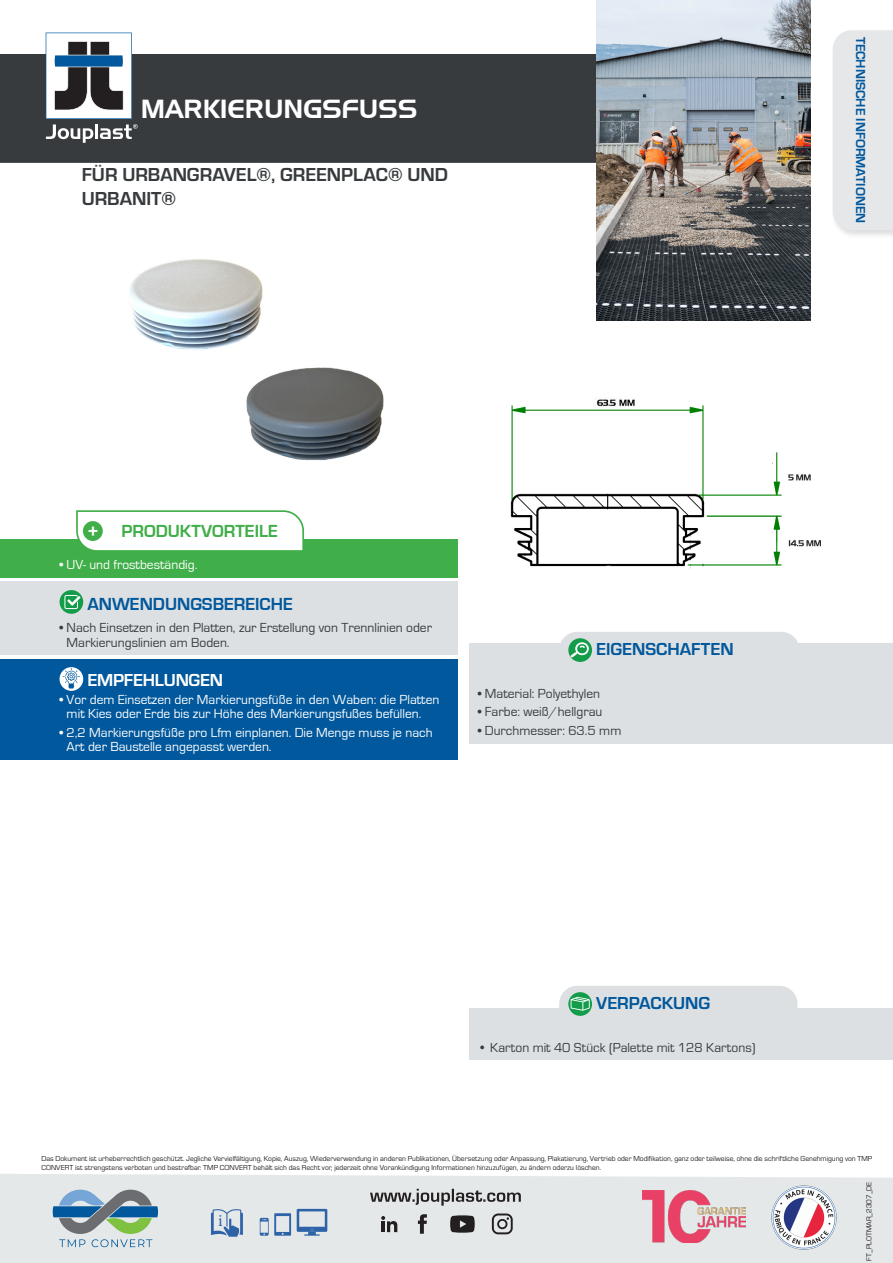
<style>
.page{position:relative;width:893px;height:1263px;background:#fff}
.page>*{position:absolute;margin:0;border:0;box-sizing:border-box;transform-origin:0 0}
.Nom_générique{font:25.5px "Handel Gothic BT";color:#fff}
.Désignation{font:700 19.5px/23.4px "Eurostile";color:#373b3d}
.t1{font:700 18px "Eurostile";color:#01589c}
.t2{font:700 18px "Eurostile";color:#01589c}
.t3{font:700 18px "Eurostile";color:#40ae49}
.Specifique{font:700 18px "Eurostile";letter-spacing:-.01em;color:#fff}
.t4{font:700 18px "Eurostile";color:#fff}
.t5{font:17.1px "Minion Pro";color:#2e63a8}
.Specifique-2{font:13.5px/14.2px "Eurostile";color:#fff}
.Specifique-3{font:13.5px/14.2px "Eurostile";color:#373b3d}
.t6{font:13.5px "Eurostile";color:#373b3d}
.t7{font:700 13.5px "Eurostile";color:#01589c}
.t8{font:7.5px/9px "Eurostile";color:#231f20}
</style>
<div class="page">
<div style="left:0;top:1174px;width:893px;height:89px;background:#e5e8e9"></div>
<div style="left:0;top:54px;width:597px;height:109px;background:#373b3d"></div>
<svg style="left:53px;top:1189px;width:105px;height:58px"></svg>
<img style="left:771px;top:1184px;width:66px;height:66px">
<img style="left:642px;top:1190px;width:104px;height:52px">
<svg style="left:370px;top:1189px;width:151px;height:16px"></svg>
<svg style="left:450px;top:1215px;width:25px;height:18px"></svg>
<svg style="left:381px;top:1216px;width:16px;height:16px"></svg>
<svg style="left:418px;top:1214px;width:9px;height:20px"></svg>
<svg style="left:492px;top:1213px;width:21px;height:21px"></svg>
<div style="left:469px;top:1009px;width:424px;height:51px;background:#dde0e2"></div>
<div style="left:559px;top:986px;width:238px;height:41px;background:#dde0e2;border-radius:18px"></div>
<svg style="left:568px;top:992px;width:24px;height:24px"></svg>
<svg style="left:571px;top:997px;width:19px;height:14px"></svg>
<div style="left:469px;top:643px;width:424px;height:100px;background:#dde0e2"></div>
<div style="left:559px;top:632px;width:240px;height:41px;background:#dde0e2;border-radius:18px"></div>
<svg style="left:568px;top:638px;width:24px;height:24px"></svg>
<svg style="left:571px;top:642px;width:18px;height:16px"></svg>
<img style="left:597px;top:1px;width:213px;height:320px">
<div style="left:830px;top:29px;width:63px;height:210px;background:#231f20;opacity:.15"></div>
<div style="left:833px;top:30px;width:60px;height:200px;background:#e6e7e9"></div>
<img style="left:510px;top:399px;width:311px;height:170px">
<svg style="left:46px;top:33px;width:92px;height:110px"></svg>
<div style="left:0;top:539px;width:458px;height:39px;background:#40ae49"></div>
<div style="left:0;top:582px;width:458px;height:73px;background:#dde0e2"></div>
<div style="left:60px;top:590px;width:23px;height:24px;background:#139d4a;border-radius:50%"></div>
<svg style="left:64px;top:595px;width:16px;height:14px"></svg>
<div style="left:0;top:659px;width:458px;height:100px;background:#01589c"></div>
<svg style="left:60px;top:667px;width:23px;height:24px"></svg>
<svg style="left:63px;top:668px;width:17px;height:20px"></svg>
<img style="left:129px;top:259px;width:255px;height:202px">
<svg style="left:76px;top:510px;width:228px;height:41px"></svg>
<div style="left:83px;top:521px;width:20px;height:20px;background:#40ae49;border-radius:50%"></div>
<svg style="left:211px;top:1209px;width:32px;height:28px"></svg>
<svg style="left:260px;top:1213px;width:31px;height:23px"></svg>
<svg style="left:297px;top:1209px;width:30px;height:27px"></svg>
<p class="Nom_générique" style="left:141px;top:94px;width:278px">MARKIERUNGSFUSS</p>
<p class="Désignation" style="left:82px;top:162px;width:368px">FÜR URBANGRAVEL®, GREENPLAC® UND<br>URBANIT®</p>
<p class="t7" style="left:870px;top:37px;width:188px;rotate:90deg">TECHNISCHE INFORMATIONEN</p>
<p class="t4" style="left:88px;top:521px;width:13px">+</p>
<p class="t3" style="left:121px;top:521px;width:158px">PRODUKTVORTEILE</p>
<p class="Specifique-2" style="left:60px;top:558px;width:139px">• UV- und frostbeständig.</p>
<p class="t2" style="left:87px;top:595px;width:207px">ANWENDUNGSBEREICHE</p>
<p class="Specifique-3" style="left:67px;top:621px;width:367px;text-indent:-7px">• Nach Einsetzen in den Platten, zur Erstellung von Trennlinien oder<br>Markierungslinien am Boden.</p>
<p class="Specifique" style="left:87px;top:667px;width:137px">EMPFEHLUNGEN</p>
<p class="Specifique-2" style="left:67px;top:693px;width:374px;text-indent:-7px">• Vor dem Einsetzen der Markierungsfüße in den Waben: die Platten mit Kies oder Erde bis zur Höhe des Markierungsfußes befüllen.</p>
<p class="Specifique-2" style="left:67px;top:725px;width:368px;text-indent:-7px">• 2,2 Markierungsfüße pro Lfm einplanen. Die Menge muss je nach<br>Art der Baustelle angepasst werden.</p>
<p class="t1" style="left:596px;top:636px;width:139px">EIGENSCHAFTEN</p>
<p class="Specifique-3" style="left:478px;top:686px;width:124px">• Material: Polyethylen</p>
<p class="Specifique-3" style="left:478px;top:705px;width:126px">• Farbe: weiß/hellgrau</p>
<p class="Specifique-3" style="left:478px;top:723px;width:145px">• Durchmesser: 63.5 mm</p>
<p class="t1" style="left:596px;top:990px;width:116px">VERPACKUNG</p>
<p class="t6" style="left:478px;top:1038px;width:279px">• Karton mit 40 Stück (Palette mit 128 Kartons)</p>
<p class="t8" style="left:42px;top:1154px;width:832px">Das Dokument ist urheberrechtlich geschützt. Jegliche Vervielfältigung, Kopie, Auszug, Wiederverwendung in anderen Publikationen, Übersetzung oder Anpassung, Plakatierung, Vertrieb oder Modifikation, ganz oder teilweise, ohne die schriftliche Genehmigung von TMP<br>CONVERT ist strengstens verboten und bestrafbar. TMP CONVERT behält sich das Recht vor, jederzeit ohne Vorankündigung Informationen hinzuzufügen, zu ändern oderzu löschen.</p>
<p class="t5" style="left:218px;top:1208px;width:6px">i</p>
<p class="t8" style="left:864px;top:1261px;width:81px;rotate:-90deg">FT_PLOTMAR_2307_DE</p>
</div>
